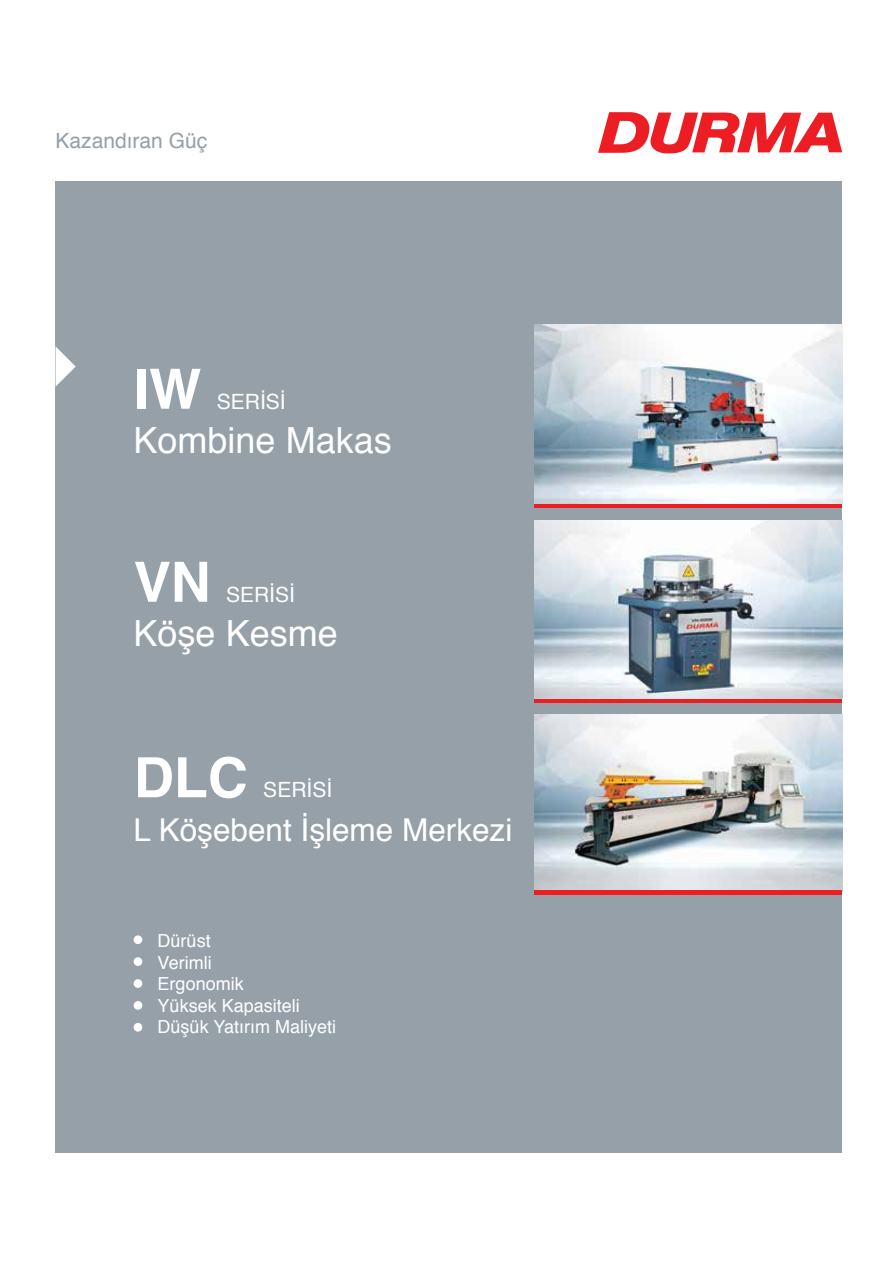
<style>
.page{position:relative;width:893px;height:1263px;background:#fff}
.page>*{position:absolute;margin:0;border:0;box-sizing:border-box;transform-origin:0 0}
.t1{font:700 55.5px "Helvetica";color:#fff}
.t2{font:36px "Helvetica";color:#fff}
.t3{font:31.5px "Helvetica";color:#fff}
.t4{font:21px "Helvetica";color:#fff}
.t5{font:21px "Helvetica";color:#95a0a9}
.t6{font:18px/21.6px "Helvetica";color:#fff}
</style>
<div class="page">
<div style="left:56px;top:181px;width:786px;height:971px;background:#95a0a9"></div>
<svg style="left:598px;top:112px;width:244px;height:41px"></svg>
<div style="left:134px;top:935px;width:8px;height:9px;background:#fff;border-radius:50%"></div>
<div style="left:134px;top:957px;width:8px;height:9px;background:#fff;border-radius:50%"></div>
<div style="left:134px;top:979px;width:8px;height:9px;background:#fff;border-radius:50%"></div>
<div style="left:134px;top:1001px;width:8px;height:9px;background:#fff;border-radius:50%"></div>
<div style="left:134px;top:1023px;width:8px;height:9px;background:#fff;border-radius:50%"></div>
<svg style="left:56px;top:347px;width:20px;height:39px"></svg>
<div style="left:534px;top:503px;width:308px;height:5px;background:#ed1d24"></div>
<img style="left:534px;top:324px;width:308px;height:179px">
<div style="left:534px;top:698px;width:308px;height:5px;background:#ed1d24"></div>
<img style="left:534px;top:714px;width:308px;height:176px">
<hr style="left:534px;top:890px;width:308px;height:4px;background:#ed1d24">
<img style="left:534px;top:521px;width:308px;height:177px">
<p class="t5" style="left:56px;top:124px;width:153px">Kazandıran Güç</p>
<h1 class="t1" style="left:134px;top:344px;width:69px">IW</h1>
<p class="t4" style="left:217px;top:385px;width:70px">SERİSİ</p>
<h2 class="t2" style="left:134px;top:412px;width:260px">Kombine Makas</h2>
<h1 class="t1" style="left:134px;top:537px;width:79px">VN</h1>
<p class="t4" style="left:226px;top:578px;width:70px">SERİSİ</p>
<h2 class="t2" style="left:134px;top:605px;width:206px">Köşe Kesme</h2>
<h1 class="t1" style="left:134px;top:733px;width:116px">DLC</h1>
<p class="t4" style="left:263px;top:774px;width:70px">SERİSİ</p>
<h3 class="t3" style="left:134px;top:806px;width:380px">L Köşebent İşleme Merkezi</h3>
<p class="t6" style="left:158px;top:930px;width:180px">Dürüst<br>Verimli<br>Ergonomik<br>Yüksek Kapasiteli<br>Düşük Yatırım Maliyeti</p>
</div>
